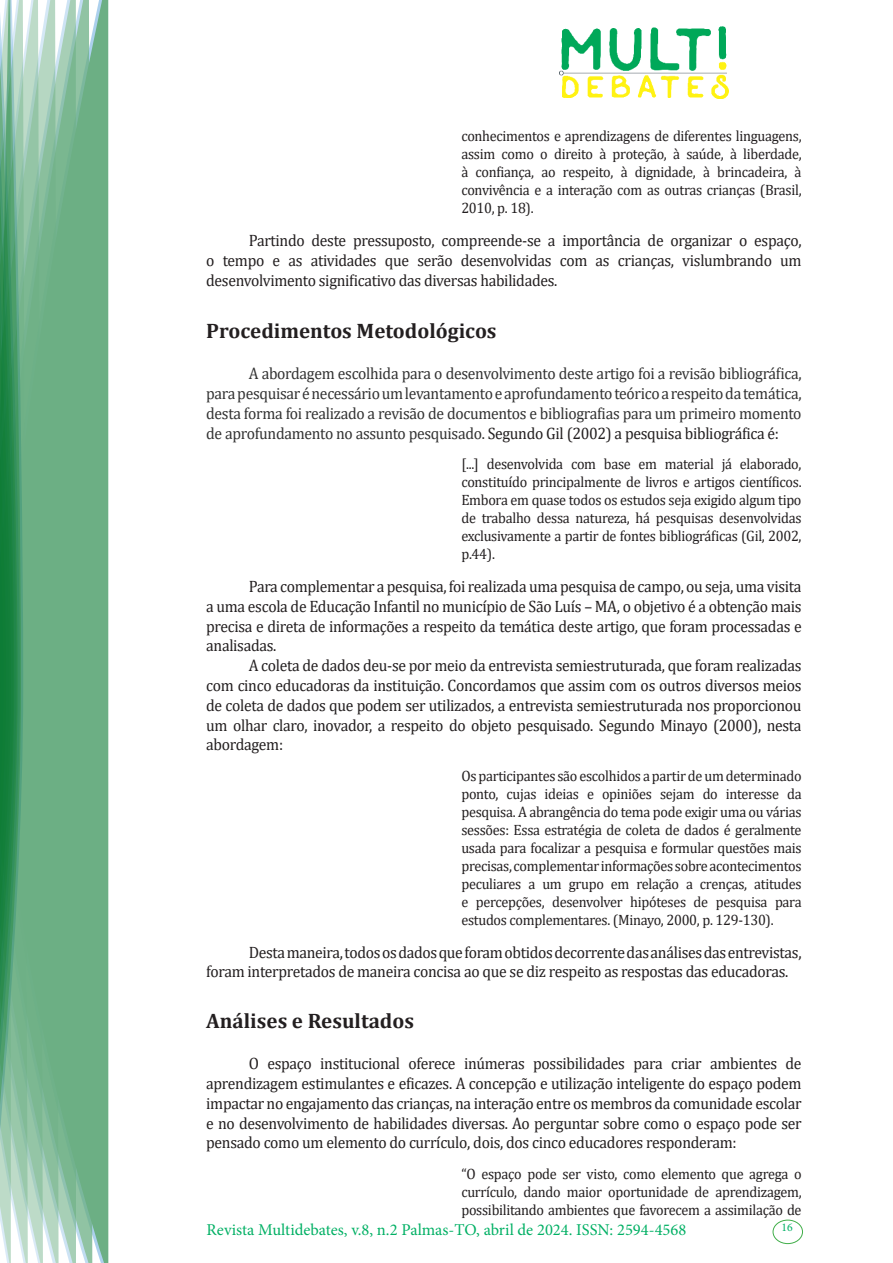
<style>
.page{position:relative;width:893px;height:1263px;background:#fff}
.page>*{position:absolute;margin:0;border:0;box-sizing:border-box;transform-origin:0 0}
.Titulo_2{font:700 21px "Cambria";color:#231f20}
.texto{font:16.5px/19.8px "Cambria";letter-spacing:-.02em;color:#231f20;text-align:justify;scale:.95 1}
.texto-2{font:16.5px/19.8px "Cambria";letter-spacing:-.02em;color:#333;text-align:justify;scale:.95 1}
.t1{font:16.5px "Minion Pro";color:#00b064}
.citacao{font:15px/18px "Cambria";letter-spacing:-.02em;color:#231f20;text-align:justify;scale:.95 1}
.t2{font:11.7px "Minion Pro";color:#00b064}
.s1{color:#231f20}
</style>
<div class="page">
<img style="left:559px;top:26px;width:169px;height:72px">
<div style="left:95px;top:0;width:14px;height:1263px;background:#6caf84"></div>
<svg style="left:79px;top:0;width:16px;height:1263px;background:#71b289"></svg>
<svg style="left:62px;top:0;width:17px;height:1263px;background:#75b48c"></svg>
<svg style="left:45px;top:0;width:17px;height:1263px;background:#7cb792"></svg>
<svg style="left:30px;top:0;width:15px;height:1263px;background:#80ba96"></svg>
<svg style="left:0;top:0;width:30px;height:1263px;background:#61a97f"></svg>
<div style="left:772px;top:1219px;width:31px;height:25px;border:1px solid #40ae49;border-radius:50%"></div>
<p class="citacao" style="left:461px;top:127px;width:360px">conhecimentos e aprendizagens de diferentes linguagens, assim como o direito à proteção, à saúde, à liberdade, à confiança, ao respeito, à dignidade, à brincadeira, à convivência e a interação com as outras crianças (Brasil, 2010, p. 18).</p>
<p class="texto" style="left:206px;top:230px;width:628px;text-indent:43px">Partindo deste pressuposto, compreende-se a importância de organizar o espaço, o tempo e as atividades que serão desenvolvidas com as crianças, vislumbrando um desenvolvimento significativo das diversas habilidades.</p>
<p class="Titulo_2" style="left:206px;top:316px;width:292px">Procedimentos Metodológicos</p>
<p class="texto-2" style="left:206px;top:364px;width:628px;text-indent:43px">A abordagem escolhida para o desenvolvimento deste artigo foi a revisão bibliográfica, para pesquisar é necessário um levantamento e aprofundamento teórico a respeito da temática, desta forma foi realizado a revisão de documentos e bibliografias para um primeiro momento de aprofundamento no assunto pesquisado. <span class="s1">Segundo Gil (2002) a pesquisa bibliográfica é:</span></p>
<p class="citacao" style="left:461px;top:455px;width:360px">[...] desenvolvida com base em material já elaborado, constituído principalmente de livros e artigos científicos.<br>Embora em quase todos os estudos seja exigido algum tipo de trabalho dessa natureza, há pesquisas desenvolvidas exclusivamente a partir de fontes bibliográficas (Gil, 2002, p.44).</p>
<p class="texto" style="left:206px;top:576px;width:628px;text-indent:43px">Para complementar a pesquisa, foi realizada uma pesquisa de campo, ou seja, uma visita a uma escola de Educação Infantil no município de São Luís – MA, o objetivo é a obtenção mais precisa e direta de informações a respeito da temática deste artigo, que foram processadas e analisadas.</p>
<p class="texto" style="left:206px;top:655px;width:628px;text-indent:43px">A coleta de dados deu-se por meio da entrevista semiestruturada, que foram realizadas com cinco educadoras da instituição. Concordamos que assim com os outros diversos meios de coleta de dados que podem ser utilizados, a entrevista semiestruturada nos proporcionou um olhar claro, inovador, a respeito do objeto pesquisado. Segundo Minayo (2000), nesta abordagem:</p>
<p class="citacao" style="left:461px;top:767px;width:360px">Os participantes são escolhidos a partir de um determinado ponto, cujas ideias e opiniões sejam do interesse da pesquisa. A abrangência do tema pode exigir uma ou várias sessões: Essa estratégia de coleta de dados é geralmente usada para focalizar a pesquisa e formular questões mais precisas, complementar informações sobre acontecimentos peculiares a um grupo em relação a crenças, atitudes e percepções, desenvolver hipóteses de pesquisa para estudos complementares. (Minayo, 2000, p. 129-130).</p>
<p class="texto" style="left:206px;top:942px;width:628px;text-indent:43px">Desta maneira, todos os dados que foram obtidos decorrente das análises das entrevistas, foram interpretados de maneira concisa ao que se diz respeito as respostas das educadoras.</p>
<p class="Titulo_2" style="left:206px;top:1006px;width:209px">Análises e Resultados</p>
<p class="texto" style="left:206px;top:1054px;width:628px;text-indent:43px">O espaço institucional oferece inúmeras possibilidades para criar ambientes de aprendizagem estimulantes e eficazes. A concepção e utilização inteligente do espaço podem impactar no engajamento das crianças, na interação entre os membros da comunidade escolar e no desenvolvimento de habilidades diversas. Ao perguntar sobre como o espaço pode ser pensado como um elemento do currículo, dois, dos cinco educadores responderam:</p>
<p class="citacao" style="left:461px;top:1165px;width:360px">“O espaço pode ser visto, como elemento que agrega o currículo, dando maior oportunidade de aprendizagem, possibilitando ambientes que favorecem a assimilação de</p>
<p class="t1" style="left:207px;top:1218px;width:481px">Revista Multidebates, v.8, n.2 Palmas-TO, abril de 2024. ISSN: 2594-4568</p>
<p class="t2" style="left:781px;top:1219px;width:13px">16</p>
</div>
